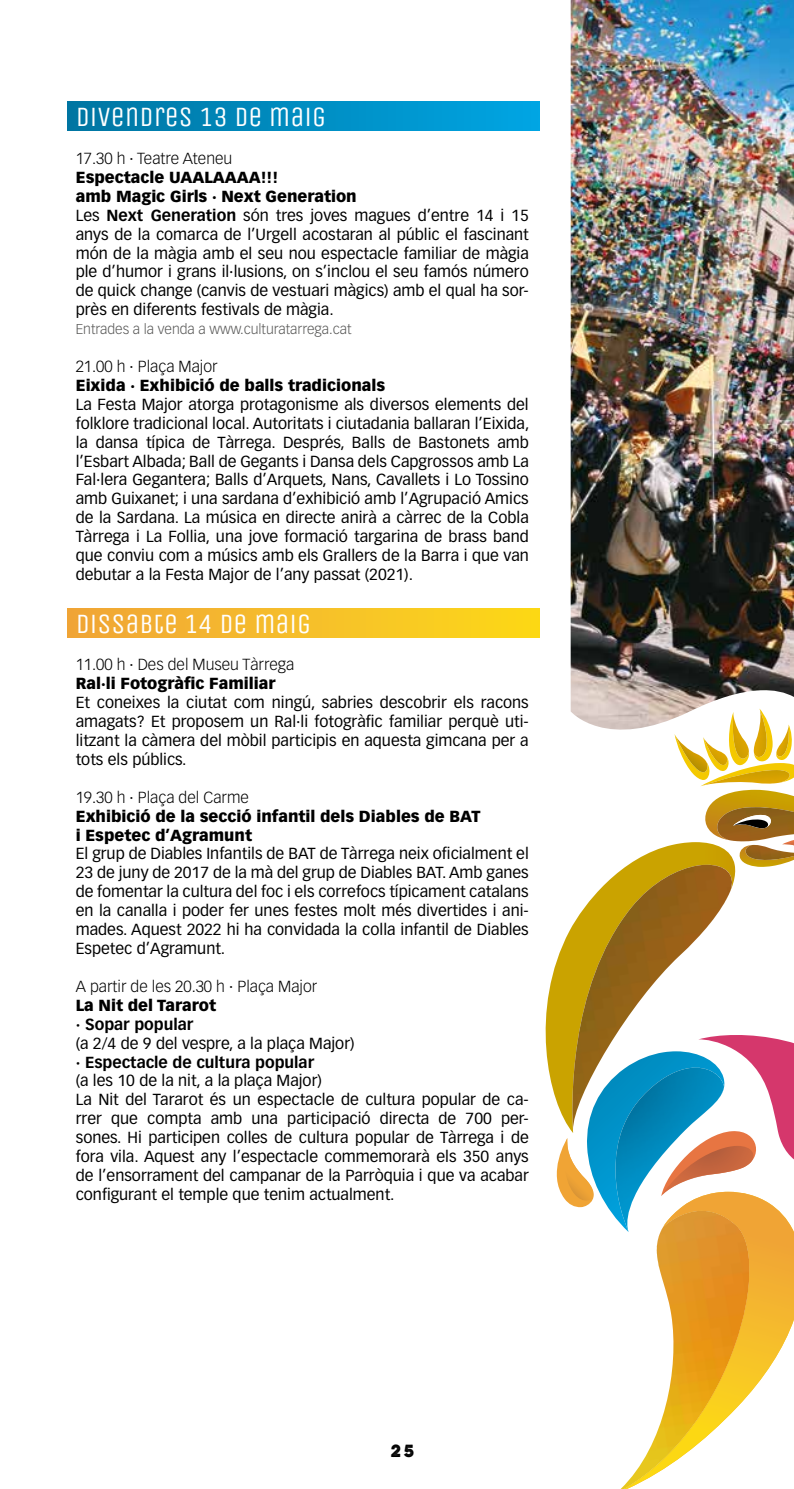
<style>
.page{position:relative;width:794px;height:1489px;background:#fff}
.page>*{position:absolute;margin:0;border:0;box-sizing:border-box;transform-origin:0 0}
.t1{font:28px "Unica One";color:#fff}
.t2{font:15.75px/18.9px "Vectora LH";color:#000;text-align:justify}
.t3{font:900 15.75px/18.9px "Vectora LH";color:#000}
.t4{font:300 15.75px "Vectora LH";color:#000}
.t5{font:700 15.75px "Vectora LH";color:#000}
.t6{font:700 15.75px "Lulo One";color:#000}
.t7{font:300 14px "Vectora LH";color:#575756}
.s1{font-weight:900}
.s2{font-weight:700}
</style>
<div class="page">
<div style="left:68px;top:102px;width:471px;height:28px;background:linear-gradient(to right,#0075a1,#00a5e3)"></div>
<div style="left:68px;top:608px;width:471px;height:29px;background:linear-gradient(to right,#f0a538,#fcd919)"></div>
<svg style="left:772px;top:1232px;width:22px;height:131px;background:#f4bb4f"></svg>
<img style="left:621px;top:1232px;width:151px;height:256px">
<svg style="left:559px;top:844px;width:115px;height:111px"></svg>
<svg style="left:545px;top:955px;width:249px;height:277px"></svg>
<img style="left:567px;top:864px;width:169px;height:269px">
<svg style="left:674px;top:729px;width:120px;height:137px"></svg>
<img style="left:675px;top:734px;width:34px;height:38px">
<img style="left:570px;top:0;width:224px;height:729px">
<h1 class="t1" style="left:76px;top:100px;width:252px">DIVENDRES 13 DE MAIG</h1>
<p class="t4" style="left:76px;top:149px;width:158px">17.30 h · Teatre Ateneu</p>
<p class="t2" style="left:76px;top:168px;width:454px;text-align:left"><span class="s1">Espectacle UAALAAAA!!!<br>amb Magic Girls · Next Generation<br></span>Les <span class="s2">Next Generation</span> són tres joves magues d’entre 14 i 15 anys de la comarca de l’Urgell acostaran al públic el fascinant món de la màgia amb el seu nou espectacle familiar de màgia ple d’humor i grans il·lusions, on s’inclou el seu famós número de quick change (canvis de vestuari màgics) amb el qual ha sor&shy;près en diferents festivals de màgia.</p>
<p class="t7" style="left:76px;top:321px;width:277px">Entrades a la venda a www.culturatarrega.cat</p>
<p class="t4" style="left:76px;top:357px;width:143px">21.00 h · Plaça Major</p>
<p class="t3" style="left:76px;top:376px;width:311px">Eixida · Exhibició de balls tradicionals</p>
<p class="t2" style="left:76px;top:395px;width:455px">La Festa Major atorga protagonisme als diversos elements del folklore tradicional local. Autoritats i ciutadania ballaran l’Eixida, la dansa típica de Tàrrega. Després, Balls de Bastonets amb l’Esbart Albada; Ball de Gegants i Dansa dels Capgrossos amb La Fal·lera Gegantera; Balls d’Arquets, Nans, Cavallets i Lo Tossino amb Guixanet; i una sardana d’exhibició amb l’Agrupació Amics de la Sardana. La música en directe anirà a càrrec de la Cobla Tàrrega i La Follia, una jove formació targarina de brass band que conviu com a músics amb els Grallers de la Barra i que van debutar a la Festa Major de l’any passat (2021).</p>
<h1 class="t1" style="left:76px;top:607px;width:237px">DISSABTE 14 DE MAIG</h1>
<p class="t4" style="left:76px;top:655px;width:220px">11.00 h · Des del Museu Tàrrega</p>
<p class="t3" style="left:76px;top:674px;width:201px">Ral·li Fotogràfic Familiar</p>
<p class="t2" style="left:76px;top:693px;width:454px">Et coneixes la ciutat com ningú, sabries descobrir els racons amagats? Et proposem un Ral·li fotogràfic familiar perquè uti&shy;litzant la càmera del mòbil participis en aquesta gimcana per a tots els públics.</p>
<p class="t4" style="left:76px;top:788px;width:175px">19.30 h · Plaça del Carme</p>
<p class="t3" style="left:76px;top:806px;width:406px">Exhibició de la secció infantil dels Diables de BAT i Espetec d’Agramunt</p>
<p class="t2" style="left:76px;top:844px;width:454px">El grup de Diables Infantils de BAT de Tàrrega neix oficialment el 23 de juny de 2017 de la mà del grup de Diables BAT. Amb ganes de fomentar la cultura del foc i els correfocs típicament catalans en la canalla i poder fer unes festes molt més divertides i ani&shy;mades. Aquest 2022 hi ha convidada la colla infantil de Diables Espetec d’Agramunt.</p>
<p class="t4" style="left:76px;top:977px;width:243px">A partir de les 20.30 h · Plaça Major</p>
<p class="t3" style="left:76px;top:995px;width:142px">La Nit del Tararot</p>
<p class="t5" style="left:76px;top:1014px;width:119px">· Sopar popular</p>
<p class="t2" style="left:76px;top:1033px;width:280px">(a 2/4 de 9 del vespre, a la plaça Major)</p>
<p class="t5" style="left:76px;top:1052px;width:240px">· Espectacle de cultura popular</p>
<p class="t2" style="left:76px;top:1071px;width:454px;text-align:left">(a les 10 de la nit, a la plaça Major)<br>La Nit del Tararot és un espectacle de cultura popular de ca&shy;rrer que compta amb una participació directa de 700 per&shy;sones. Hi participen colles de cultura popular de Tàrrega i de fora vila. Aquest any l’espectacle commemorarà els 350 anys de l’ensorrament del campanar de la Parròquia i que va acabar configurant el temple que tenim actualment.</p>
<p class="t6" style="left:391px;top:1438px;width:28px">25</p>
</div>
